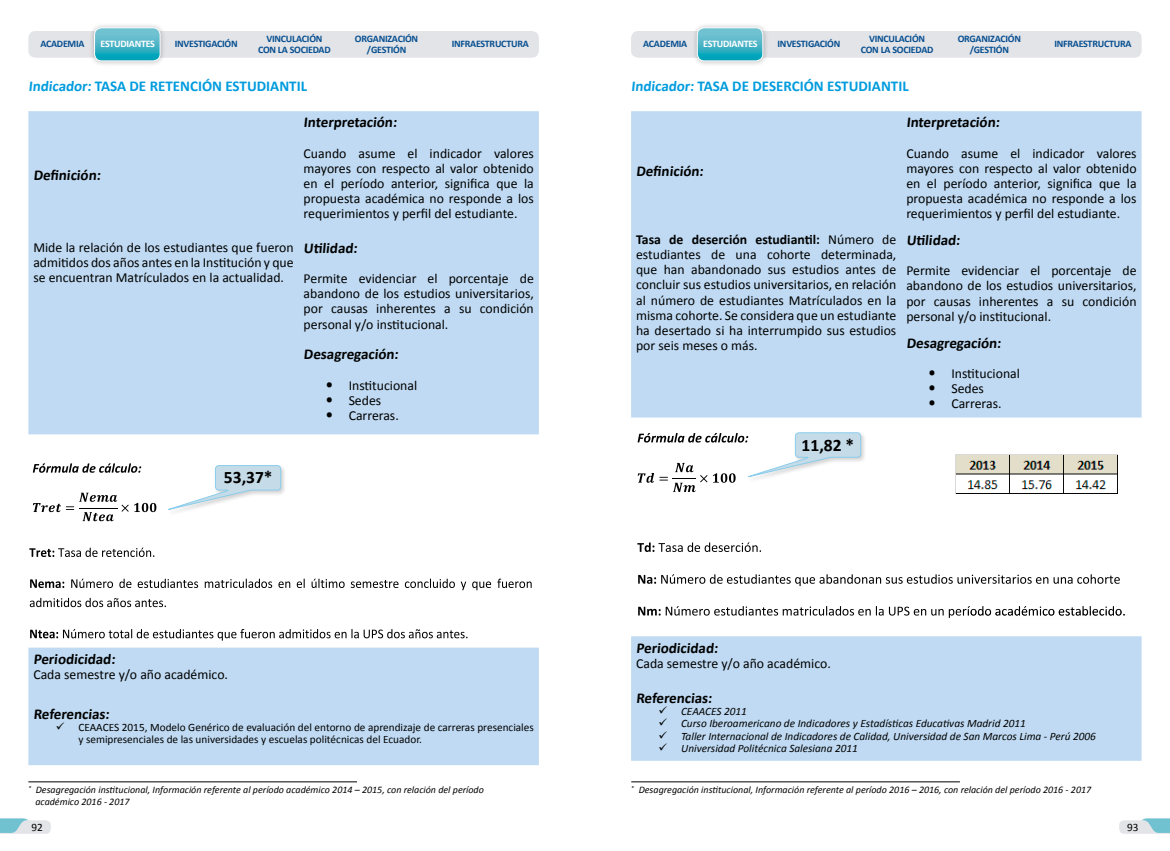
<style>
.page{position:relative;width:1170px;height:851px;background:#fff}
.page>*{position:absolute;margin:0;border:0;box-sizing:border-box;transform-origin:0 0}
.t1{font:700 17.5px "Calibri";color:#000}
.t2{font:700 15px "Calibri";color:#000}
.t3{font:700 15px "Calibri";color:#009cde}
.t4{font:13.75px/15.1px "Calibri";color:#000;text-align:justify}
.t5{font:italic 11.25px "Calibri";color:#000}
.t6{font:11.25px/12.4px "Calibri";color:#000}
.t7{font:italic 10px/12px "Calibri";color:#000}
.t8{font:700 10px/11.2px "Calibri";letter-spacing:-.025em;color:#074f90;text-align:center}
.t9{font:700 10px "Calibri";letter-spacing:-.025em;color:#fff}
.s1{font-family:"Oswald";font-weight:700}
.s2{font-weight:700}
</style>
<div class="page">
<div style="left:631px;top:31px;width:510px;height:27px;background:#e3e4e8;border-radius:7px"></div>
<div style="left:28px;top:31px;width:511px;height:27px;background:#e3e4e8;border-radius:7px"></div>
<div style="left:89px;top:22px;width:77px;height:45px;background:#000;opacity:.29"></div>
<svg style="left:95px;top:28px;width:65px;height:33px;background:#44b4c6"></svg>
<div style="left:94px;top:27px;width:66px;height:34px;border:1px solid #fff;border-radius:7px"></div>
<div style="left:691px;top:22px;width:78px;height:45px;background:#000;opacity:.29"></div>
<svg style="left:697px;top:28px;width:65px;height:33px;background:#44b4c6"></svg>
<div style="left:697px;top:27px;width:66px;height:34px;border:1px solid #fff;border-radius:7px"></div>
<svg style="left:1119px;top:818px;width:50px;height:15px"></svg>
<svg style="left:0;top:818px;width:51px;height:15px"></svg>
<div style="left:28px;top:111px;width:511px;height:323px;background:#bfdaf2"></div>
<div style="left:28px;top:647px;width:511px;height:118px;background:#bfdaf2"></div>
<div style="left:631px;top:111px;width:510px;height:306px;background:#bfdaf2"></div>
<div style="left:631px;top:636px;width:510px;height:124px;background:#bfdaf2"></div>
<img style="left:955px;top:454px;width:161px;height:39px">
<div style="left:746px;top:431px;width:121px;height:52px;background:#000;opacity:.4"></div>
<div style="left:167px;top:464px;width:120px;height:51px;background:#000;opacity:.4"></div>
<svg style="left:167px;top:465px;width:114px;height:45px"></svg>
<hr style="left:631px;top:781px;width:328px;height:1px;background:#000">
<hr style="left:28px;top:781px;width:329px;height:1px;background:#000">
<svg style="left:29px;top:547px;width:125px;height:10px"></svg>
<svg style="left:30px;top:579px;width:34px;height:9px"></svg>
<svg style="left:71px;top:578px;width:127px;height:10px"></svg>
<svg style="left:205px;top:578px;width:286px;height:12px"></svg>
<svg style="left:497px;top:578px;width:34px;height:10px"></svg>
<svg style="left:30px;top:597px;width:136px;height:10px"></svg>
<svg style="left:30px;top:629px;width:437px;height:11px"></svg>
<svg style="left:637px;top:432px;width:224px;height:60px"></svg>
<svg style="left:637px;top:542px;width:124px;height:10px"></svg>
<svg style="left:638px;top:574px;width:481px;height:12px"></svg>
<svg style="left:638px;top:606px;width:486px;height:11px"></svg>
<img style="left:1072px;top:611px;width:13px;height:4px">
<img style="left:1085px;top:611px;width:36px;height:4px">
<svg style="left:33px;top:463px;width:108px;height:9px"></svg>
<svg style="left:33px;top:492px;width:123px;height:29px"></svg>
<p class="t8" style="left:258px;top:33px;width:74px">VINCULACIÓN<br>CON LA SOCIEDAD</p>
<p class="t8" style="left:957px;top:33px;width:65px">ORGANIZACIÓN /GESTIÓN</p>
<p class="t8" style="left:355px;top:33px;width:65px">ORGANIZACIÓN /GESTIÓN</p>
<p class="t8" style="left:860px;top:33px;width:74px">VINCULACIÓN<br>CON LA SOCIEDAD</p>
<p class="t8" style="left:40px;top:38px;width:46px">ACADEMIA</p>
<p class="t9" style="left:100px;top:37px;width:56px">ESTUDIANTES</p>
<p class="t8" style="left:175px;top:38px;width:64px">INVESTIGACIÓN</p>
<p class="t8" style="left:451px;top:38px;width:79px">INFRAESTRUCTURA</p>
<p class="t8" style="left:643px;top:38px;width:46px">ACADEMIA</p>
<p class="t9" style="left:703px;top:37px;width:56px">ESTUDIANTES</p>
<p class="t8" style="left:777px;top:38px;width:64px">INVESTIGACIÓN</p>
<p class="t8" style="left:1054px;top:38px;width:79px">INFRAESTRUCTURA</p>
<p class="t3" style="left:28px;top:76px;width:280px">Indicador: TASA DE RETENCIÓN ESTUDIANTIL</p>
<p class="t2" style="left:33px;top:165px;width:71px">Definición:</p>
<p class="t2" style="left:303px;top:113px;width:97px">Interpretación:</p>
<p class="t4" style="left:303px;top:145px;width:232px">Cuando asume el indicador valores mayores con respecto al valor obtenido en el período anterior, significa que la propuesta académica no responde a los requerimientos y perfil del estudiante.</p>
<p class="t4" style="left:33px;top:239px;width:262px">Mide la relación de los estudiantes que fueron admitidos dos años antes en la Institución y que se encuentran Matrículados en la actualidad.</p>
<p class="t2" style="left:303px;top:238px;width:57px">Utilidad:</p>
<p class="t4" style="left:303px;top:270px;width:232px">Permite evidenciar el porcentaje de abandono de los estudios universitarios, por causas inherentes a su condición personal y/o institucional.</p>
<p class="t2" style="left:303px;top:345px;width:98px">Desagregación:</p>
<p class="t4" style="left:326px;top:377px;width:93px"><span class="s1">•</span> Institucional</p>
<p class="t4" style="left:326px;top:392px;width:57px"><span class="s1">•</span> Sedes</p>
<p class="t4" style="left:326px;top:407px;width:74px"><span class="s1">•</span> Carreras.</p>
<p class="t1" style="left:224px;top:466px;width:50px">53,37*</p>
<p class="t2" style="left:33px;top:649px;width:85px">Periodicidad:</p>
<p class="t4" style="left:33px;top:666px;width:196px">Cada semestre y/o año académico.</p>
<p class="t2" style="left:33px;top:704px;width:79px">Referencias:</p>
<p class="t6" style="left:78px;top:720px;width:457px;text-indent:-22px">✓ CEAACES 2015, Modelo Genérico de evaluación del entorno de aprendizaje de carreras presenciales y semipresenciales de las universidades y escuelas politécnicas del Ecuador.</p>
<p class="t7" style="left:35px;top:783px;width:450px;text-indent:-7px"><sup>*</sup> Desagregación institucional, Información referente al período académico 2014 – 2015, con relación del período académico 2016 - 2017</p>
<p class="t3" style="left:631px;top:76px;width:279px">Indicador: TASA DE DESERCIÓN ESTUDIANTIL</p>
<p class="t2" style="left:636px;top:161px;width:71px">Definición:</p>
<p class="t2" style="left:906px;top:113px;width:97px">Interpretación:</p>
<p class="t4" style="left:906px;top:145px;width:232px">Cuando asume el indicador valores mayores con respecto al valor obtenido en el período anterior, significa que la propuesta académica no responde a los requerimientos y perfil del estudiante.</p>
<p class="t4" style="left:636px;top:231px;width:262px"><span class="s2">Tasa de deserción estudiantil:</span> Número de estudiantes de una cohorte determinada, que han abandonado sus estudios antes de concluir sus estudios universitarios, en relación al número de estudiantes Matrículados en la misma cohorte. Se considera que un estudiante ha desertado si ha interrumpido sus estudios por seis meses o más.</p>
<p class="t2" style="left:906px;top:230px;width:57px">Utilidad:</p>
<p class="t4" style="left:906px;top:262px;width:232px">Permite evidenciar el porcentaje de abandono de los estudios universitarios, por causas inherentes a su condición personal y/o institucional.</p>
<p class="t2" style="left:906px;top:333px;width:98px">Desagregación:</p>
<p class="t4" style="left:928px;top:365px;width:93px"><span class="s1">•</span> Institucional</p>
<p class="t4" style="left:928px;top:380px;width:57px"><span class="s1">•</span> Sedes</p>
<p class="t4" style="left:928px;top:395px;width:74px"><span class="s1">•</span> Carreras.</p>
<p class="t1" style="left:801px;top:434px;width:54px">11,82 *</p>
<p class="t2" style="left:636px;top:638px;width:85px">Periodicidad:</p>
<p class="t4" style="left:636px;top:654px;width:196px">Cada semestre y/o año académico.</p>
<p class="t2" style="left:636px;top:688px;width:79px">Referencias:</p>
<p class="t5" style="left:658px;top:704px;width:90px">✓ CEAACES 2011</p>
<p class="t5" style="left:658px;top:716px;width:369px">✓ Curso Iberoamericano de Indicadores y Estadísticas Educativas Madrid 2011</p>
<p class="t5" style="left:658px;top:729px;width:439px">✓ Taller Internacional de Indicadores de Calidad, Universidad de San Marcos Lima - Perú 2006</p>
<p class="t5" style="left:658px;top:741px;width:201px">✓ Universidad Politécnica Salesiana 2011</p>
<p class="t7" style="left:631px;top:783px;width:461px"><sup>*</sup> Desagregación institucional, Información referente al período 2016 – 2016, con relación del período 2016 - 2017</p>
<p class="t6" style="left:31px;top:820px;width:13px">92</p>
<p class="t6" style="left:1126px;top:820px;width:13px">93</p>
</div>
